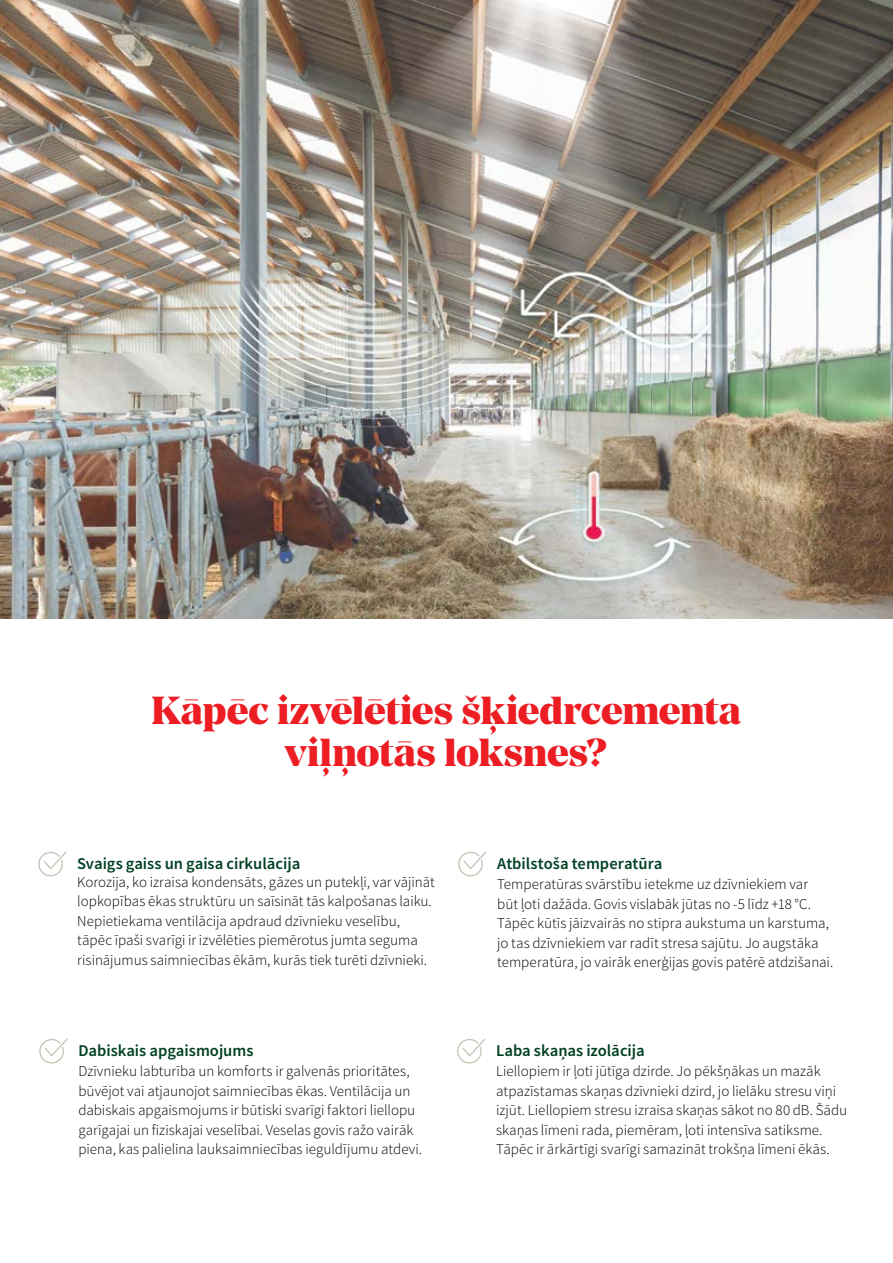
<style>
.page{position:relative;width:893px;height:1263px;background:#fff}
.page>*{position:absolute;margin:0;border:0;box-sizing:border-box;transform-origin:0 0}
.t1{font:800 39px/42px "Manier";letter-spacing:-.005em;color:#ed1d24;text-align:center}
.t2{font:600 16.5px "Source Sans Pro";color:#004023}
.t3{font:300 15px/19.5px "Source Sans Pro";color:#000}
</style>
<div class="page">
<img style="left:0;top:0;width:893px;height:619px">
<svg style="left:39px;top:1038px;width:29px;height:25px"></svg>
<svg style="left:457px;top:1038px;width:29px;height:25px"></svg>
<svg style="left:38px;top:851px;width:29px;height:25px"></svg>
<svg style="left:458px;top:851px;width:29px;height:25px"></svg>
<h1 class="t1" style="left:151px;top:689px;width:591px">Kāpēc izvēlēties šķiedrcementa viļņotās loksnes?</h1>
<p class="t2" style="left:77px;top:853px;width:225px">Svaigs gaiss un gaisa cirkulācija</p>
<p class="t3" style="left:77px;top:872px;width:359px">Korozija, ko izraisa kondensāts, gāzes un putekļi, var vājināt lopkopības ēkas struktūru un saīsināt tās kalpošanas laiku.<br>Nepietiekama ventilācija apdraud dzīvnieku veselību, tāpēc īpaši svarīgi ir izvēlēties piemērotus jumta seguma risinājumus saimniecības ēkām, kurās tiek turēti dzīvnieki.</p>
<p class="t2" style="left:78px;top:1040px;width:177px">Dabiskais apgaismojums</p>
<p class="t3" style="left:78px;top:1061px;width:345px">Dzīvnieku labturība un komforts ir galvenās prioritātes, būvējot vai atjaunojot saimniecības ēkas. Ventilācija un dabiskais apgaismojums ir būtiski svarīgi faktori liellopu garīgajai un fiziskajai veselībai. Veselas govis ražo vairāk piena, kas palielina lauksaimniecības ieguldījumu atdevi.</p>
<p class="t2" style="left:497px;top:853px;width:167px">Atbilstoša temperatūra</p>
<p class="t3" style="left:497px;top:874px;width:338px">Temperatūras svārstību ietekme uz dzīvniekiem var<br>būt ļoti dažāda. Govis vislabāk jūtas no -5 līdz +18 °C.<br>Tāpēc kūtīs jāizvairās no stipra aukstuma un karstuma, jo tas dzīvniekiem var radīt stresa sajūtu. Jo augstāka temperatūra, jo vairāk enerģijas govis patērē atdzišanai.</p>
<p class="t2" style="left:496px;top:1040px;width:150px">Laba skaņas izolācija</p>
<p class="t3" style="left:496px;top:1061px;width:352px">Liellopiem ir ļoti jūtīga dzirde. Jo pēkšņākas un mazāk atpazīstamas skaņas dzīvnieki dzird, jo lielāku stresu viņi izjūt. Liellopiem stresu izraisa skaņas sākot no 80 dB. Šādu skaņas līmeni rada, piemēram, ļoti intensīva satiksme.<br>Tāpēc ir ārkārtīgi svarīgi samazināt trokšņa līmeni ēkās.</p>
</div>
